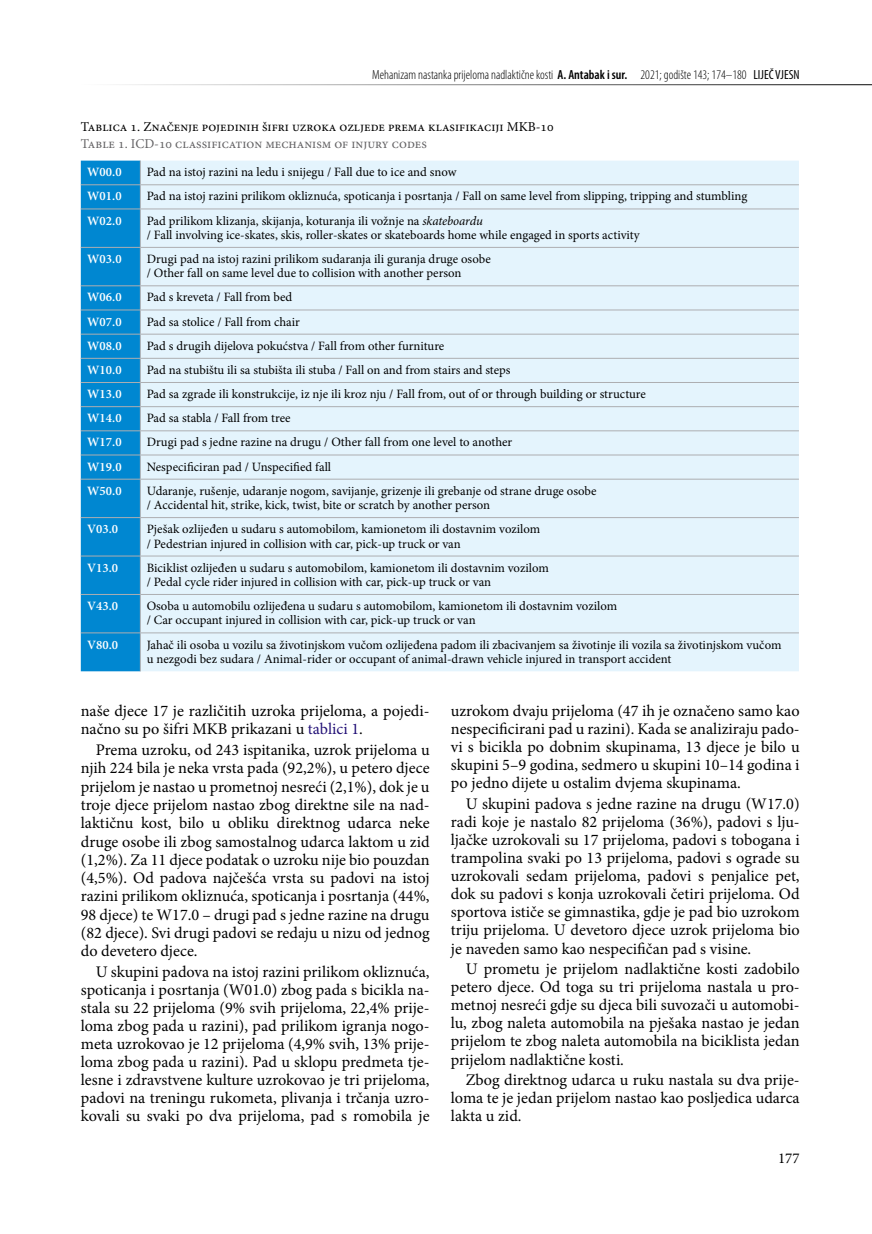
<style>
.page{position:relative;width:872px;height:1234px;background:#fff}
.page>*{position:absolute;margin:0;border:0;box-sizing:border-box;transform-origin:0 0}
.t1{font:16.2px/18px "Minion Pro";color:#000;text-align:justify}
.t2{font:15px "Minion Pro";color:#000}
.t3{font:13.5px "Minion Pro";color:#000}
.t4{font:13.5px "Minion Pro";color:#646365}
.t5{font:300 condensed 13.2px "Myriad Pro";color:#000}
.t6{font:12.75px/14.2px "Minion Pro";letter-spacing:-.01em;color:#000}
.t7{font:600 12.75px "Minion Pro";color:#fff}
.s1{font-weight:600}
.s2{font-weight:400}
.s3{font-style:italic}
.s4{color:#231177}
</style>
<div class="page">
<hr style="left:81px;top:84px;width:791px;height:1px;background:#000">
<div style="left:141px;top:160px;width:658px;height:511px;background:#e4f4fd"></div>
<hr style="left:140px;top:184px;width:659px;height:1px;background:#adaeb1">
<hr style="left:140px;top:208px;width:659px;height:1px;background:#adaeb1">
<hr style="left:140px;top:247px;width:659px;height:1px;background:#adaeb1">
<hr style="left:140px;top:285px;width:659px;height:1px;background:#adaeb1">
<hr style="left:140px;top:309px;width:659px;height:1px;background:#adaeb1">
<hr style="left:140px;top:334px;width:659px;height:1px;background:#adaeb1">
<hr style="left:140px;top:358px;width:659px;height:1px;background:#adaeb1">
<hr style="left:140px;top:382px;width:659px;height:1px;background:#adaeb1">
<hr style="left:140px;top:406px;width:659px;height:1px;background:#adaeb1">
<hr style="left:140px;top:430px;width:659px;height:1px;background:#adaeb1">
<hr style="left:140px;top:454px;width:659px;height:1px;background:#adaeb1">
<svg style="left:81px;top:160px;width:60px;height:511px;background:#0688cf"></svg>
<hr style="left:81px;top:478px;width:59px;height:1px;background:#adaeb1">
<hr style="left:140px;top:478px;width:659px;height:1px;background:#adaeb1">
<hr style="left:140px;top:479px;width:1px;height:38px;background:#adaeb1">
<hr style="left:81px;top:517px;width:59px;height:1px;background:#adaeb1">
<hr style="left:140px;top:517px;width:659px;height:1px;background:#adaeb1">
<hr style="left:140px;top:518px;width:1px;height:37px;background:#adaeb1">
<hr style="left:81px;top:555px;width:59px;height:1px;background:#adaeb1">
<hr style="left:140px;top:555px;width:659px;height:1px;background:#adaeb1">
<hr style="left:140px;top:556px;width:1px;height:38px;background:#adaeb1">
<hr style="left:81px;top:594px;width:59px;height:1px;background:#adaeb1">
<hr style="left:140px;top:594px;width:659px;height:1px;background:#adaeb1">
<hr style="left:140px;top:594px;width:1px;height:38px;background:#adaeb1">
<hr style="left:81px;top:632px;width:59px;height:1px;background:#adaeb1">
<hr style="left:140px;top:632px;width:659px;height:1px;background:#adaeb1">
<hr style="left:140px;top:633px;width:1px;height:38px;background:#adaeb1">
<p class="t5" style="left:372px;top:67px;width:429px">Mehanizam nastanka prijeloma nadlaktične kosti <span class="s1">A. Antabak i sur.</span> 2021; godište 143; 174–180 <span class="s2">LIJEČ VJESN</span></p>
<p class="t3" style="left:81px;top:118px;width:474px">Tablica 1. Značenje pojedinih šifri uzroka ozljede prema klasifikaciji MKB-10</p>
<p class="t4" style="left:81px;top:135px;width:347px">Table 1. ICD-10 classification mechanism of injury codes</p>
<p class="t7" style="left:87px;top:163px;width:36px">W00.0</p>
<p class="t6" style="left:147px;top:165px;width:311px">Pad na istoj razini na ledu i snijegu / Fall due to ice and snow</p>
<p class="t7" style="left:87px;top:187px;width:36px">W01.0</p>
<p class="t6" style="left:147px;top:189px;width:602px">Pad na istoj razini prilikom okliznuća, spoticanja i posrtanja / Fall on same level from slipping, tripping and stumbling</p>
<p class="t7" style="left:87px;top:212px;width:36px">W02.0</p>
<p class="t6" style="left:147px;top:213px;width:494px">Pad prilikom klizanja, skijanja, koturanja ili vožnje na <span class="s3">skateboardu<br></span>/ Fall involving ice-skates, skis, roller-skates or skateboards home while engaged in sports activity</p>
<p class="t7" style="left:87px;top:250px;width:36px">W03.0</p>
<p class="t6" style="left:147px;top:252px;width:346px">Drugi pad na istoj razini prilikom sudaranja ili guranja druge osobe / Other fall on same level due to collision with another person</p>
<p class="t7" style="left:87px;top:288px;width:36px">W06.0</p>
<p class="t6" style="left:147px;top:290px;width:147px">Pad s kreveta / Fall from bed</p>
<p class="t7" style="left:87px;top:313px;width:36px">W07.0</p>
<p class="t6" style="left:147px;top:314px;width:155px">Pad sa stolice / Fall from chair</p>
<p class="t7" style="left:87px;top:337px;width:36px">W08.0</p>
<p class="t6" style="left:147px;top:338px;width:299px">Pad s drugih dijelova pokućstva / Fall from other furniture</p>
<p class="t7" style="left:87px;top:361px;width:36px">W10.0</p>
<p class="t6" style="left:147px;top:363px;width:365px">Pad na stubištu ili sa stubišta ili stuba / Fall on and from stairs and steps</p>
<p class="t7" style="left:87px;top:385px;width:36px">W13.0</p>
<p class="t6" style="left:147px;top:387px;width:500px">Pad sa zgrade ili konstrukcije, iz nje ili kroz nju / Fall from, out of or through building or structure</p>
<p class="t7" style="left:87px;top:409px;width:36px">W14.0</p>
<p class="t6" style="left:147px;top:411px;width:145px">Pad sa stabla / Fall from tree</p>
<p class="t7" style="left:87px;top:433px;width:36px">W17.0</p>
<p class="t6" style="left:147px;top:435px;width:367px">Drugi pad s jedne razine na drugu / Other fall from one level to another</p>
<p class="t7" style="left:87px;top:457px;width:36px">W19.0</p>
<p class="t6" style="left:147px;top:459px;width:186px">Nespecificiran pad / Unspecified fall</p>
<p class="t7" style="left:87px;top:482px;width:36px">W50.0</p>
<p class="t6" style="left:147px;top:483px;width:451px">Udaranje, rušenje, udaranje nogom, savijanje, grizenje ili grebanje od strane druge osobe / Accidental hit, strike, kick, twist, bite or scratch by another person</p>
<p class="t7" style="left:87px;top:520px;width:33px">V03.0</p>
<p class="t6" style="left:147px;top:522px;width:395px">Pješak ozlijeđen u sudaru s automobilom, kamionetom ili dostavnim vozilom / Pedestrian injured in collision with car, pick-up truck or van</p>
<p class="t7" style="left:87px;top:558px;width:33px">V13.0</p>
<p class="t6" style="left:147px;top:560px;width:403px">Biciklist ozlijeđen u sudaru s automobilom, kamionetom ili dostavnim vozilom / Pedal cycle rider injured in collision with car, pick-up truck or van</p>
<p class="t7" style="left:87px;top:597px;width:33px">V43.0</p>
<p class="t6" style="left:147px;top:599px;width:472px">Osoba u automobilu ozlijeđena u sudaru s automobilom, kamionetom ili dostavnim vozilom / Car occupant injured in collision with car, pick-up truck or van</p>
<p class="t7" style="left:87px;top:635px;width:33px">V80.0</p>
<p class="t6" style="left:147px;top:637px;width:636px">Jahač ili osoba u vozilu sa životinjskom vučom ozlijeđena padom ili zbacivanjem sa životinje ili vozila sa životinjskom vučom u nezgodi bez sudara / Animal-rider or occupant of animal-drawn vehicle injured in transport accident</p>
<p class="t1" style="left:81px;top:701px;width:350px">naše djece 17 je različitih uzroka prijeloma, a pojedi&shy;načno su po šifri MKB prikazani u <span class="s4">tablici 1</span>.</p>
<p class="t1" style="left:81px;top:740px;width:351px;text-indent:15px">Prema uzroku, od 243 ispitanika, uzrok prijeloma u njih 224 bila je neka vrsta pada (92,2%), u petero djece prijelom je nastao u prometnoj nesreći (2,1%), dok je u troje djece prijelom nastao zbog direktne sile na nad&shy;laktičnu kost, bilo u obliku direktnog udarca neke druge osobe ili zbog samostalnog udarca laktom u zid (1,2%). Za 11 djece podatak o uzroku nije bio pouzdan (4,5%). Od padova najčešća vrsta su padovi na istoj razini prilikom okliznuća, spoticanja i posrtanja (44%, 98 djece) te W17.0 – drugi pad s jedne razine na drugu (82 djece). Svi drugi padovi se redaju u nizu od jednog do devetero djece.</p>
<p class="t1" style="left:81px;top:962px;width:350px;text-indent:15px">U skupini padova na istoj razini prilikom okliznuća, spoticanja i posrtanja (W01.0) zbog pada s bicikla na&shy;stala su 22 prijeloma (9% svih prijeloma, 22,4% prije&shy;loma zbog pada u razini), pad prilikom igranja nogo&shy;meta uzrokovao je 12 prijeloma (4,9% svih, 13% prije&shy;loma zbog pada u razini). Pad u sklopu predmeta tje&shy;lesne i zdravstvene kulture uzrokovao je tri prijeloma, padovi na treningu rukometa, plivanja i trčanja uzro&shy;kovali su svaki po dva prijeloma, pad s romobila je</p>
<p class="t1" style="left:451px;top:701px;width:350px">uzrokom dvaju prijeloma (47 ih je označeno samo kao nespecificirani pad u razini). Kada se analiziraju pado&shy;vi s bicikla po dobnim skupinama, 13 djece je bilo u skupini 5–9 godina, sedmero u skupini 10–14 godina i po jedno dijete u ostalim dvjema skupinama.</p>
<p class="t1" style="left:451px;top:794px;width:350px;text-indent:15px">U skupini padova s jedne razine na drugu (W17.0) radi koje je nastalo 82 prijeloma (36%), padovi s lju&shy;ljačke uzrokovali su 17 prijeloma, padovi s tobogana i trampolina svaki po 13 prijeloma, padovi s ograde su uzrokovali sedam prijeloma, padovi s penjalice pet, dok su padovi s konja uzrokovali četiri prijeloma. Od sportova ističe se gimnastika, gdje je pad bio uzrokom triju prijeloma. U devetoro djece uzrok prijeloma bio je naveden samo kao nespecifičan pad s visine.</p>
<p class="t1" style="left:451px;top:959px;width:350px;text-indent:15px">U prometu je prijelom nadlaktične kosti zadobilo petero djece. Od toga su tri prijeloma nastala u pro&shy;metnoj nesreći gdje su djeca bili suvozači u automobi&shy;lu, zbog naleta automobila na pješaka nastao je jedan prijelom te zbog naleta automobila na biciklista jedan prijelom nadlaktične kosti.</p>
<p class="t1" style="left:451px;top:1070px;width:350px;text-indent:15px">Zbog direktnog udarca u ruku nastala su dva prije&shy;loma te je jedan prijelom nastao kao posljedica udarca lakta u zid.</p>
<p class="t2" style="left:778px;top:1147px;width:23px">177</p>
</div>
